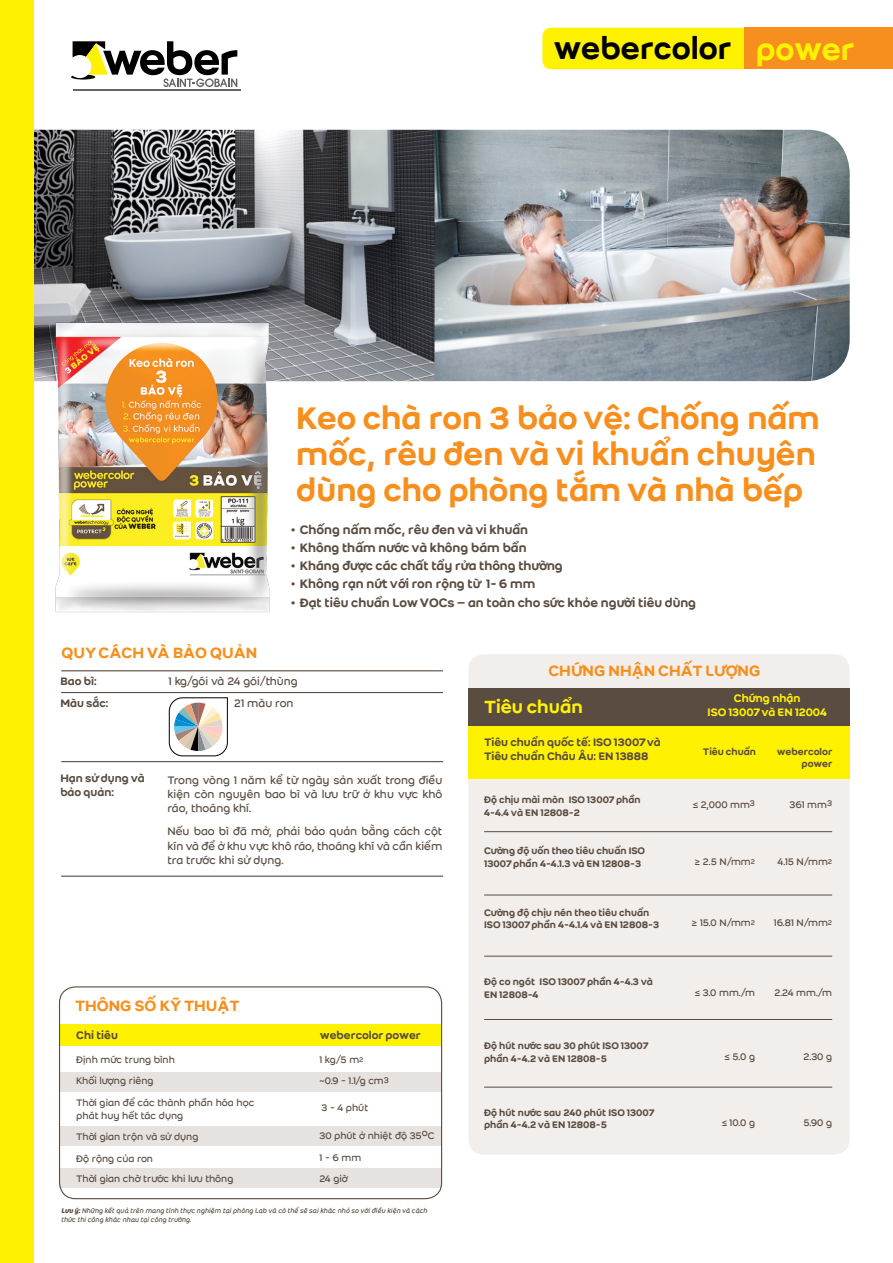
<style>
.page{position:relative;width:893px;height:1263px;background:#fff}
.page>*{position:absolute;margin:0;border:0;box-sizing:border-box;transform-origin:0 0}
.t1{font:500 34.5px/36px "Weber";color:#f78f1e;text-align:justify}
.t2{font:500 33.6px "Weber";color:#000}
.t3{font:500 19.5px "Weber";color:#fff200}
.t4{font:500 16.5px "Weber";color:#f78f1e}
.t5{font:500 13.5px "Weber";color:#5a4c40}
.t6{font:12px/14.4px "Weber";letter-spacing:-.005em;color:#5a4c40;text-align:justify}
.t7{font:500 12px/14.4px "Weber";color:#5a4c40}
.t8{font:500 12px/14.4px "Weber";color:#fff200;text-align:center}
.t9{font:500 10.5px/12.6px "Weber";color:#5a4c40}
.t10{font:10.5px/12.6px "Weber";color:#5a4c40}
.t11{font:italic 7.5px/9px "Weber";color:#5a4c40}
.s1{color:#fff200}
.s2{font-size:7.5px}
.s3{font-size:9px}
.s4{font-weight:700}
</style>
<div class="page">
<img style="left:33px;top:130px;width:817px;height:251px">
<hr style="left:73px;top:90px;width:167px;height:1px;background:#636466">
<svg style="left:71px;top:41px;width:166px;height:46px"></svg>
<div style="left:0;top:0;width:33px;height:1263px;background:#fff200"></div>
<img style="left:43px;top:306px;width:233px;height:307px">
<div style="left:468px;top:654px;width:382px;height:500px;background:#f1eeec;border-radius:15px"></div>
<div style="left:468px;top:688px;width:382px;height:38px;background:#5a4c40"></div>
<div style="left:468px;top:726px;width:382px;height:53px;background:#fff200"></div>
<hr style="left:484px;top:831px;width:348px;height:1px;background:#5a4c40">
<hr style="left:484px;top:956px;width:348px;height:1px;background:#5a4c40">
<hr style="left:484px;top:895px;width:348px;height:1px;background:#5a4c40">
<hr style="left:484px;top:1019px;width:348px;height:1px;background:#5a4c40">
<hr style="left:484px;top:1087px;width:348px;height:1px;background:#5a4c40">
<hr style="left:61px;top:692px;width:382px;height:1px;background:#5a4c40">
<hr style="left:61px;top:761px;width:382px;height:1px;background:#5a4c40">
<hr style="left:61px;top:875px;width:382px;height:2px;background:#5a4c40">
<hr style="left:61px;top:670px;width:382px;height:1px;background:#5a4c40">
<svg style="left:169px;top:697px;width:59px;height:59px"></svg>
<div style="left:59px;top:1024px;width:382px;height:22px;background:#fff200"></div>
<div style="left:59px;top:1072px;width:382px;height:19px;background:#e6e2df"></div>
<div style="left:59px;top:1126px;width:382px;height:19px;background:#e6e2df"></div>
<div style="left:59px;top:1168px;width:382px;height:20px;background:#e6e2df"></div>
<div style="left:59px;top:986px;width:383px;height:213px;border:1px solid #5a4c40;border-radius:16px"></div>
<div style="left:542px;top:28px;width:202px;height:41px;background:#fff200"></div>
<div style="left:744px;top:28px;width:149px;height:41px;background:#f78f1e"></div>
<h2 class="t2" style="left:554px;top:23px;width:303px">webercolor <span class="s1">power</span></h2>
<h1 class="t1" style="left:296px;top:399px;width:525px">Keo chà ron 3 bảo vệ: Chống nấm mốc, rêu đen và vi khuẩn chuyên dùng cho phòng tắm và nhà bếp</h1>
<p class="t5" style="left:291px;top:519px;width:238px">• Chống nấm mốc, rêu đen và vi khuẩn</p>
<p class="t5" style="left:291px;top:537px;width:237px">• Không thấm nước và không bám bẩn</p>
<p class="t5" style="left:291px;top:556px;width:273px">• Kháng được các chất tẩy rửa thông thường</p>
<p class="t5" style="left:291px;top:574px;width:246px">• Không rạn nứt với ron rộng từ 1- 6 mm</p>
<p class="t5" style="left:291px;top:592px;width:406px">• Đạt tiêu chuẩn Low VOCs – an toàn cho sức khỏe người tiêu dùng</p>
<h3 class="t4" style="left:62px;top:640px;width:197px">QUY CÁCH VÀ BẢO QUẢN</h3>
<p class="t7" style="left:60px;top:673px;width:38px">Bao bì:</p>
<p class="t6" style="left:168px;top:673px;width:131px">1 kg/gói và 24 gói/thùng</p>
<p class="t7" style="left:60px;top:696px;width:49px">Màu sắc:</p>
<p class="t6" style="left:234px;top:696px;width:61px">21 màu ron</p>
<p class="t7" style="left:60px;top:770px;width:86px">Hạn sử dụng và bảo quản:</p>
<p class="t6" style="left:168px;top:772px;width:276px">Trong vòng 1 năm kể từ ngày sản xuất trong điều kiện còn nguyên bao bì và lưu trữ ở khu vực khô ráo, thoáng khí.</p>
<p class="t6" style="left:168px;top:824px;width:276px">Nếu bao bì đã mở, phải bảo quản bằng cách cột kín và để ở khu vực khô ráo, thoáng khí và cần kiểm tra trước khi sử dụng.</p>
<h3 class="t4" style="left:75px;top:994px;width:166px">THÔNG SỐ KỸ THUẬT</h3>
<p class="t7" style="left:76px;top:1028px;width:43px">Chỉ tiêu</p>
<p class="t7" style="left:320px;top:1028px;width:103px">webercolor power</p>
<p class="t10" style="left:76px;top:1053px;width:100px">Định mức trung bình</p>
<p class="t10" style="left:319px;top:1053px;width:46px">1 kg/5 m<span class="s2">2</span></p>
<p class="t10" style="left:76px;top:1074px;width:79px">Khối lượng riêng</p>
<p class="t10" style="left:319px;top:1074px;width:71px">~0.9 - 1.1/g cm<span class="s3">3</span></p>
<p class="t10" style="left:76px;top:1096px;width:180px">Thời gian để các thành phần hóa học phát huy hết tác dụng</p>
<p class="t10" style="left:322px;top:1101px;width:48px">3 - 4 phút</p>
<p class="t10" style="left:76px;top:1130px;width:124px">Thời gian trộn và sử dụng</p>
<p class="t10" style="left:319px;top:1129px;width:116px">30 phút ở nhiệt độ 35oC</p>
<p class="t10" style="left:76px;top:1152px;width:78px">Độ rộng của ron</p>
<p class="t10" style="left:319px;top:1151px;width:43px">1 - 6 mm</p>
<p class="t10" style="left:76px;top:1172px;width:159px">Thời gian chờ trước khi lưu thông</p>
<p class="t10" style="left:319px;top:1172px;width:30px">24 giờ</p>
<p class="t11" style="left:61px;top:1206px;width:368px"><span class="s4">Lưu ý:</span> Những kết quả trên mang tính thực nghiệm tại phòng Lab và có thể sẽ sai khác nhỏ so với điều kiện và cách thức thi công khác nhau tại công trường.</p>
<h3 class="t4" style="left:548px;top:659px;width:213px">CHỨNG NHẬN CHẤT LƯỢNG</h3>
<h3 class="t3" style="left:484px;top:692px;width:100px">Tiêu chuẩn</h3>
<p class="t8" style="left:707px;top:690px;width:121px">Chứng nhận<br>ISO 13007 và EN 12004</p>
<p class="t7" style="left:484px;top:734px;width:178px">Tiêu chuẩn quốc tế: ISO 13007 và<br>Tiêu chuẩn Châu Âu: EN 13888</p>
<p class="t9" style="left:484px;top:793px;width:158px">Độ chịu mài mòn ISO 13007 phần<br>4-4.4 và EN 12808-2</p>
<p class="t9" style="left:484px;top:844px;width:163px">Cường độ uốn theo tiêu chuẩn ISO<br>13007 phần 4-4.1.3 và EN 12808-3</p>
<p class="t9" style="left:484px;top:906px;width:177px">Cường độ chịu nén theo tiêu chuẩn<br>ISO 13007 phần 4-4.1.4 và EN 12808-3</p>
<p class="t9" style="left:703px;top:745px;width:55px">Tiêu chuẩn</p>
<p class="t9" style="left:777px;top:745px;width:57px;text-align:right">webercolor power</p>
<p class="t10" style="left:692px;top:798px;width:64px">≤ 2,000 mm<span class="s3">3</span></p>
<p class="t10" style="left:790px;top:798px;width:44px">361 mm<span class="s3">3</span></p>
<p class="t10" style="left:695px;top:855px;width:62px">≥ 2.5 N/mm<span class="s2">2</span></p>
<p class="t10" style="left:778px;top:855px;width:56px">4.15 N/mm<span class="s2">2</span></p>
<p class="t10" style="left:692px;top:916px;width:65px">≥ 15.0 N/mm<span class="s2">2</span></p>
<p class="t10" style="left:774px;top:916px;width:60px">16.81 N/mm<span class="s2">2</span></p>
<p class="t9" style="left:484px;top:975px;width:170px">Độ co ngót ISO 13007 phần 4-4.3 và<br>EN 12808-4</p>
<p class="t9" style="left:484px;top:1039px;width:166px">Độ hút nước sau 30 phút ISO 13007 phần 4-4.2 và EN 12808-5</p>
<p class="t9" style="left:484px;top:1106px;width:172px">Độ hút nước sau 240 phút ISO 13007 phần 4-4.2 và EN 12808-5</p>
<p class="t10" style="left:694px;top:986px;width:62px">≤ 3.0 mm./m</p>
<p class="t10" style="left:774px;top:986px;width:59px">2.24 mm./m</p>
<p class="t10" style="left:724px;top:1050px;width:32px">≤ 5.0 g</p>
<p class="t10" style="left:804px;top:1050px;width:30px">2.30 g</p>
<p class="t10" style="left:721px;top:1116px;width:35px">≤ 10.0 g</p>
<p class="t10" style="left:803px;top:1116px;width:30px">5.90 g</p>
</div>
